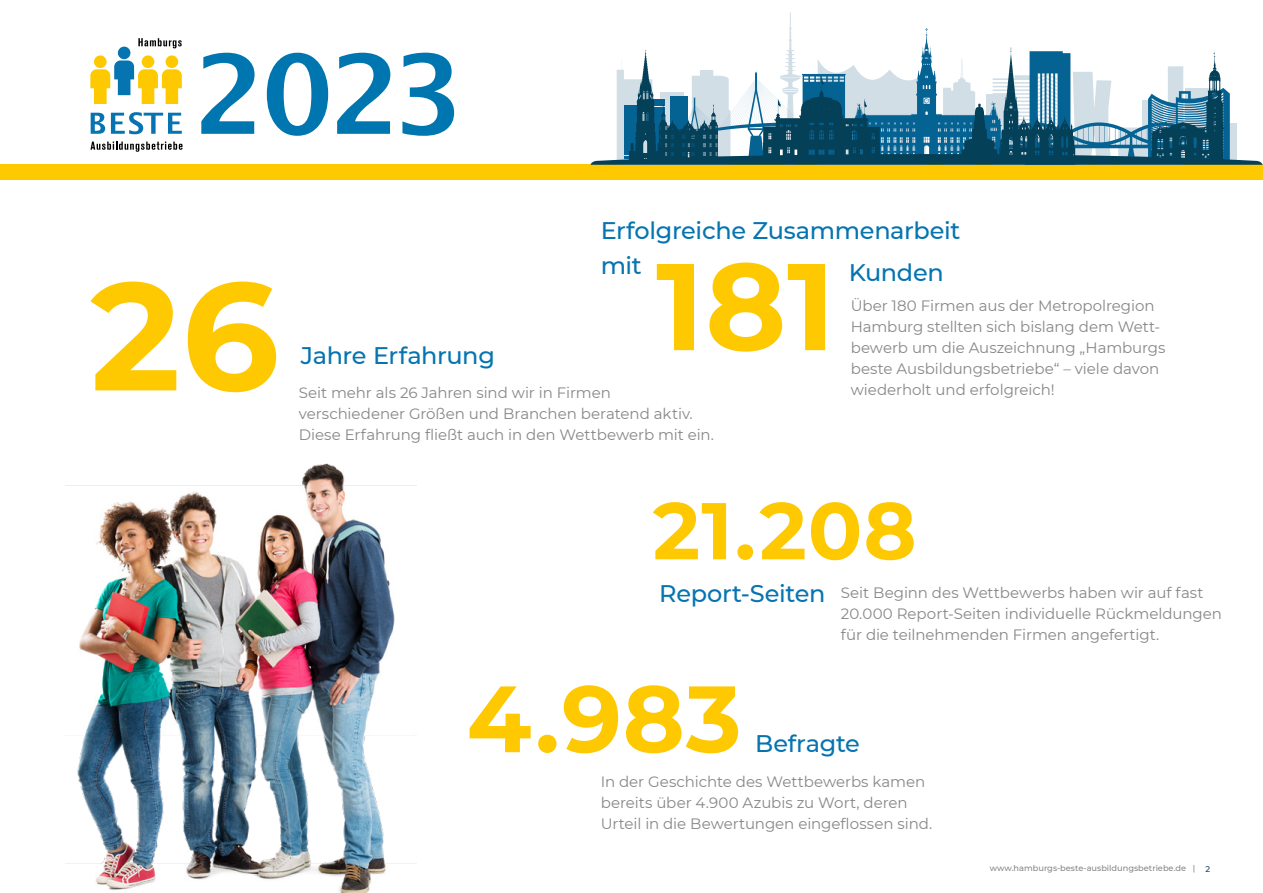
<style>
.page{position:relative;width:1263px;height:893px;background:#fff}
.page>*{position:absolute;margin:0;border:0;box-sizing:border-box;transform-origin:0 0}
.t1{font:700 152.85px "Montserrat";color:#fec900}
.t2{font:700 123.15px "Montserrat";color:#fec900}
.t3{font:700 109.5px "Lucida Grande";color:#0076b1}
.t4{font:700 94.05px "Montserrat";color:#fec900}
.t5{font:700 80.25px "Montserrat";color:#fec900}
.t6{font:500 24px/35.2px "Montserrat";letter-spacing:-.015em;color:#0674b0}
.t7{font:15px/21px "Montserrat";letter-spacing:-.005em;color:#878787}
.t8{font:500 8.25px "Montserrat";color:#878787}
.s1{color:#144569}
</style>
<div class="page">
<div style="left:0;top:164px;width:1263px;height:16px;background:#fec900"></div>
<svg style="left:591px;top:12px;width:671px;height:153px"></svg>
<svg style="left:94px;top:55px;width:13px;height:13px"></svg>
<div style="left:118px;top:47px;width:12px;height:12px;background:#0674b0;border-radius:50%"></div>
<svg style="left:142px;top:55px;width:12px;height:13px"></svg>
<div style="left:166px;top:55px;width:12px;height:13px;background:#fec900;border-radius:50%"></div>
<svg style="left:90px;top:60px;width:92px;height:44px"></svg>
<svg style="left:138px;top:38px;width:44px;height:10px"></svg>
<svg style="left:91px;top:113px;width:14px;height:21px"></svg>
<svg style="left:111px;top:112px;width:71px;height:22px"></svg>
<svg style="left:90px;top:142px;width:92px;height:10px"></svg>
<img style="left:66px;top:463px;width:350px;height:430px">
<h3 class="t3" style="left:193px;top:6px;width:272px">2023</h3>
<h1 class="t1" style="left:90px;top:226px;width:190px">26</h1>
<h3 class="t6" style="left:301px;top:337px;width:196px">Jahre Erfahrung</h3>
<h3 class="t6" style="left:601px;top:212px;width:361px">Erfolgreiche Zusammenarbeit mit</h3>
<h2 class="t2" style="left:656px;top:218px;width:181px">181</h2>
<h3 class="t6" style="left:849px;top:254px;width:96px">Kunden</h3>
<p class="t7" style="left:851px;top:295px;width:316px">Über 180 Firmen aus der Metropolregion Hamburg stellten sich bislang dem Wett&shy;bewerb um die Auszeichnung „Hamburgs beste Ausbildungsbetriebe“ – viele davon</p>
<p class="t7" style="left:299px;top:382px;width:417px">Seit mehr als 26 Jahren sind wir in Firmen verschiedener Größen und Branchen beratend aktiv.<br>Diese Erfahrung fließt auch in den Wettbewerb mit ein.</p>
<p class="t7" style="left:851px;top:379px;width:206px">wiederholt und erfolgreich!</p>
<h3 class="t5" style="left:653px;top:473px;width:265px">21.208</h3>
<h3 class="t6" style="left:659px;top:574px;width:168px">Report-Seiten</h3>
<p class="t7" style="left:841px;top:581px;width:382px">Seit Beginn des Wettbewerbs haben wir auf fast<br>20.000 Report-Seiten individuelle Rückmeldungen für die teilnehmenden Firmen angefertigt.</p>
<h3 class="t4" style="left:467px;top:651px;width:276px">4.983</h3>
<h3 class="t6" style="left:755px;top:725px;width:106px">Befragte</h3>
<p class="t7" style="left:601px;top:771px;width:333px">In der Geschichte des Wettbewerbs kamen bereits über 4.900 Azubis zu Wort, deren<br>Urteil in die Bewertungen eingeflossen sind.</p>
<p class="t8" style="left:990px;top:862px;width:222px">www.hamburgs-beste-ausbildungsbetriebe.de | <span class="s1">2</span></p>
</div>
